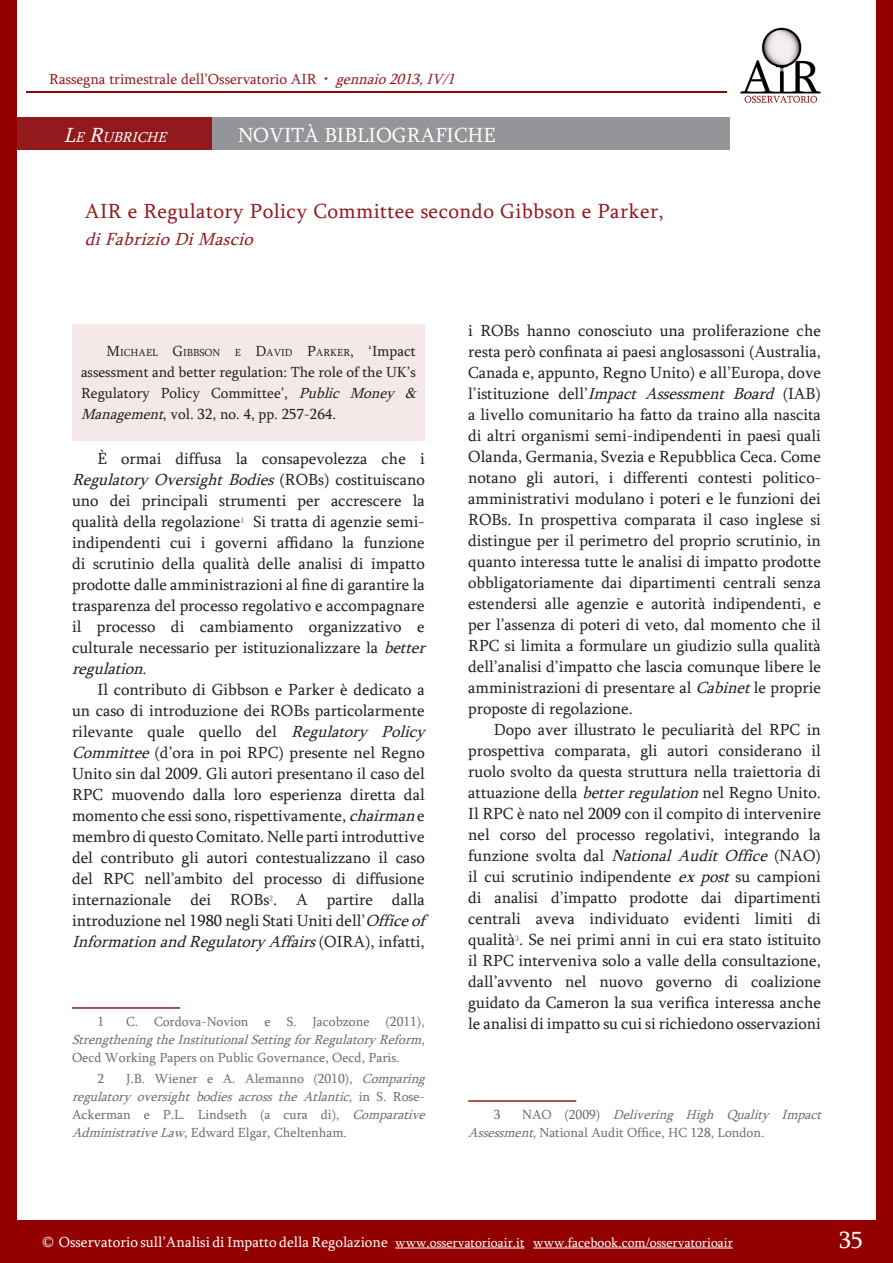
<style>
.page{position:relative;width:893px;height:1263px;background:#fff}
.page>*{position:absolute;margin:0;border:0;box-sizing:border-box;transform-origin:0 0}
.t1{font:24px "Sylfaen";color:#fff}
.Titolo_Rubrica{font:21px "Sylfaen";letter-spacing:.02em;color:#921a1d}
.t2{font:21px "Sylfaen";color:#fff}
.Titolo_Rubrica-2{font:italic 18px "Sylfaen";color:#921a1d}
.Note_testo{font:16.5px/21px "Sylfaen";color:#231f20;text-align:justify}
.t3{font:15px/21px "Sylfaen";color:#231f20}
.t4{font:15px "Sylfaen";color:#921a1d}
.t5{font:italic 14.7px "Sylfaen";color:#fff}
.Note_testo-2{font:13.5px/18px "Sylfaen";color:#6c6d70}
.t6{font:13.5px "Sylfaen";color:#fff}
.t7{font:10.5px "Sylfaen";color:#231f20}
.s1{font-style:italic}
.s2{font-size:21px}
.s3{font-size:15px}
</style>
<div class="page">
<div style="left:0;top:1220px;width:893px;height:43px;background:#930000"></div>
<hr style="left:395px;top:1248px;width:129px;height:1px;background:#fff">
<hr style="left:533px;top:1248px;width:200px;height:1px;background:#fff">
<div style="left:0;top:1px;width:17px;height:1261px;background:#930000"></div>
<div style="left:876px;top:0;width:17px;height:1262px;background:#930000"></div>
<div style="left:18px;top:118px;width:194px;height:32px;background:#921a1d"></div>
<div style="left:213px;top:118px;width:517px;height:32px;background:#939598"></div>
<hr style="left:0;top:0;width:1px;height:1262px;background:#921a1d">
<hr style="left:468px;top:1100px;width:108px;height:2px;background:#921a1d">
<img style="left:740px;top:27px;width:81px;height:76px">
<hr style="left:26px;top:92px;width:700px;height:1px;background:#930000">
<hr style="left:72px;top:1007px;width:108px;height:2px;background:#921a1d">
<div style="left:72px;top:324px;width:353px;height:116px;background:#f4e8e8"></div>
<p class="t4" style="left:49px;top:69px;width:412px">Rassegna trimestrale dell’Osservatorio AIR • <span class="s1">gennaio2013,IV/1</span></p>
<p class="t5" style="left:63px;top:127px;width:109px"><span class="s2">L</span>E<span class="s2">R</span>UBRICHE</p>
<p class="t2" style="left:238px;top:120px;width:259px">NOVITÀ BIBLIOGRAFICHE</p>
<p class="Titolo_Rubrica" style="left:85px;top:197px;width:581px">AIR e Regulatory Policy Committee secondo Gibbson e Parker,</p>
<p class="Titolo_Rubrica-2" style="left:85px;top:227px;width:176px">diFabrizioDiMascio</p>
<p class="t7" style="left:106px;top:346px;width:115px"><span class="s3">M</span>ICHAEL <span class="s3">G</span>IBBSON</p>
<p class="t7" style="left:235px;top:346px;width:183px">E <span class="s3">D</span>AVID <span class="s3">P</span>ARKER<span class="s3">, ‘Impact</span></p>
<p class="t3" style="left:81px;top:361px;width:341px">assessment and better regulation: The role of the UK’s<br>Regulatory Policy Committee’, <span class="s1">Public Money &amp;<br>Management</span>, vol. 32, no. 4, pp. 257-264.</p>
<p class="Note_testo" style="left:72px;top:448px;width:360px;text-align:left;text-indent:26px">È ormai diffusa la consapevolezza che i <span class="s1">RegulatoryOversightBodies</span>( R O B s ) c o s t i t u i s c a n o uno dei principali strumenti per accrescere la qualità della regolazione<sup>1</sup> Si tratta di agenzie semi&shy;indipendenti cui i governi affidano la funzione di scrutinio della qualità delle analisi di impatto prodotte dalle amministrazioni al fine di garantire la trasparenza del processo regolativo e accompagnare il processo di cambiamento organizzativo e culturale necessario per istituzionalizzare la <span class="s1">better regulation</span>.</p>
<p class="Note_testo" style="left:72px;top:679px;width:360px;text-align:left;text-indent:26px">Il contributo di Gibbson e Parker è dedicato a un caso di introduzione dei ROBs particolarmente rilevante quale quello del <span class="s1">Regulatory Policy Committee</span>(d’ora in poi RPC) presente nel Regno Unito sin dal 2009. Gli autori presentano il caso del RPC muovendo dalla loro esperienza diretta dal momento che essi sono, rispettivamente, <span class="s1">chairman</span>e membro di questo Comitato. Nelle parti introduttive del contributo gli autori contestualizzano il caso del RPC nell’ambito del processo di diffusione internazionale dei ROBs<sup>2</sup>. A partire dalla introduzione nel 1980 negli Stati Uniti dell’<span class="s1">Officeof InformationandRegulatoryAffairs</span>( O I R A ) , i n f a t t i ,</p>
<p class="Note_testo-2" style="left:72px;top:1012px;width:356px;text-align:justify;text-indent:54px">C. Cordova-Novion e S. Jacobzone (2011), <span class="s1">StrengtheningtheInstitutionalSettingforRegulatoryReform</span>, Oecd Working Papers on Public Governance, Oecd, Paris.</p>
<p class="Note_testo-2" style="left:98px;top:1069px;width:8px">2</p>
<p class="Note_testo-2" style="left:98px;top:1012px;width:8px">1</p>
<p class="Note_testo-2" style="left:72px;top:1069px;width:359px;text-indent:54px">J.B. Wiener e A. Alemanno (2010), <span class="s1">Comparing regulatory oversight bodies across the Atlantic</span>, i n S . R o s e - Ackerman e P.L. Lindseth (a cura di), <span class="s1">Comparative AdministrativeLaw</span>, Edward Elgar, Cheltenham.</p>
<p class="Note_testo" style="left:468px;top:320px;width:354px">i ROBs hanno conosciuto una proliferazione che resta però confinata ai paesi anglosassoni (Australia, Canada e, appunto, Regno Unito) e all’Europa, dove l’istituzione dell’<span class="s1">Impact Assessment Board</span> (IAB) a livello comunitario ha fatto da traino alla nascita di altri organismi semi-indipendenti in paesi quali Olanda, Germania, Svezia e Repubblica Ceca. Come notano gli autori, i differenti contesti politico&shy;amministrativi modulano i poteri e le funzioni dei ROBs. In prospettiva comparata il caso inglese si distingue per il perimetro del proprio scrutinio, in quanto interessa tutte le analisi di impatto prodotte obbligatoriamente dai dipartimenti centrali senza estendersi alle agenzie e autorità indipendenti, e per l’assenza di poteri di veto, dal momento che il RPC si limita a formulare un giudizio sulla qualità dell’analisi d’impatto che lascia comunque libere le amministrazioni di presentare al <span class="s1">Cabinet</span>le proprie proposte di regolazione.</p>
<p class="Note_testo" style="left:468px;top:719px;width:354px;text-indent:26px">Dopo aver illustrato le peculiarità del RPC in prospettiva comparata, gli autori considerano il ruolo svolto da questa struttura nella traiettoria di attuazione della <span class="s1">betterregulation</span>nel Regno Unito.<br>Il RPC è nato nel 2009 con il compito di intervenire nel corso del processo regolativi, integrando la funzione svolta dal <span class="s1">National Audit Office</span> (NAO) il cui scrutinio indipendente <span class="s1">expost</span>su campioni di analisi d’impatto prodotte dai dipartimenti centrali aveva individuato evidenti limiti di qualità<sup>3</sup>. Se nei primi anni in cui era stato istituito il RPC interveniva solo a valle della consultazione, dall’avvento nel nuovo governo di coalizione guidato da Cameron la sua verifica interessa anche le analisi di impatto su cui si richiedono osservazioni</p>
<p class="Note_testo-2" style="left:468px;top:1105px;width:359px;text-indent:54px">N A O ( 2 0 0 9 ) <span class="s1">Delivering High Quality Impact<br>Assessment</span>, National Audit Office, HC 128, London.</p>
<p class="Note_testo-2" style="left:494px;top:1105px;width:8px">3</p>
<p class="t6" style="left:43px;top:1233px;width:692px"><span class="s3">© Osservatorio sull’Analisi di Impatto della Regolazione</span> www.osservatorioair.it www.facebook.com/osservatorioair</p>
<p class="t1" style="left:839px;top:1224px;width:25px">35</p>
</div>
